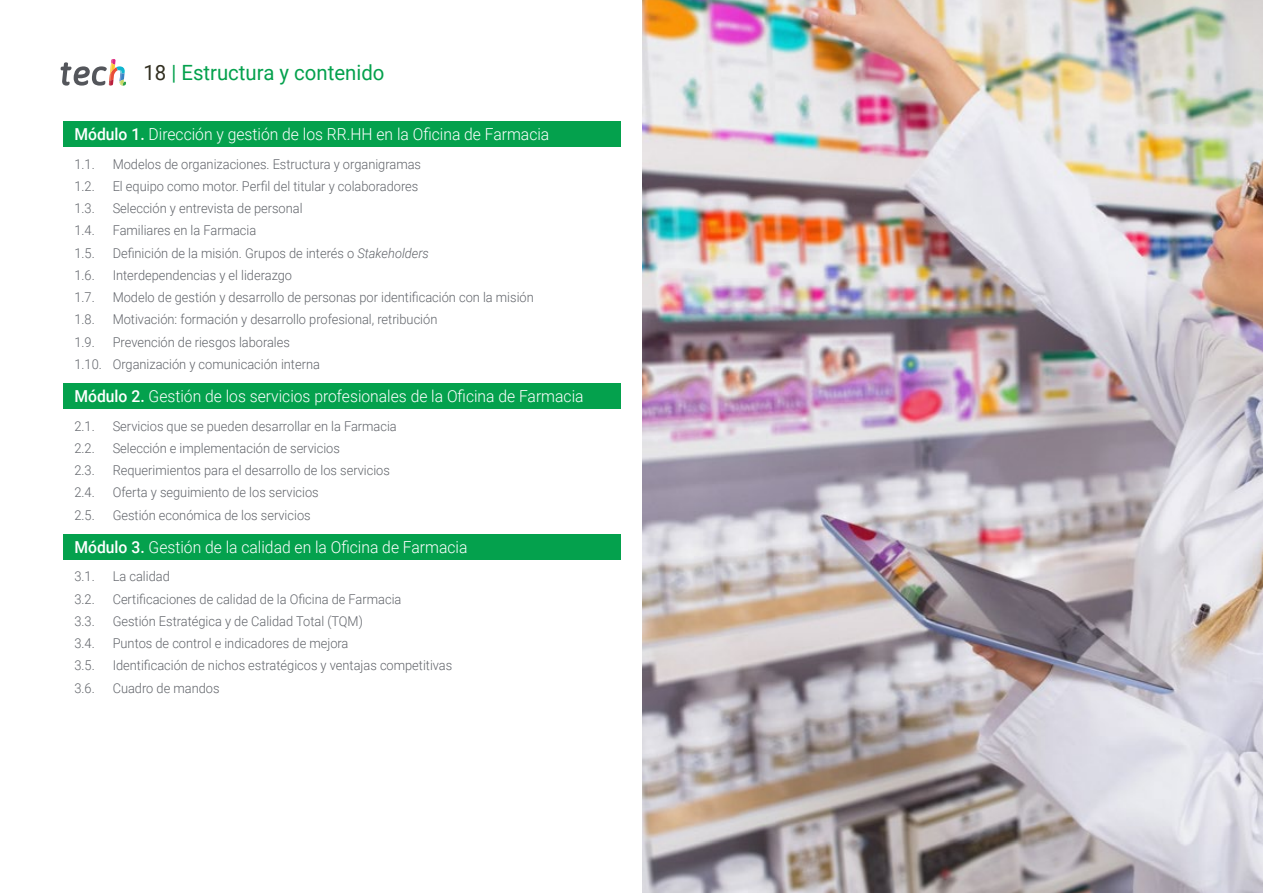
<style>
.page{position:relative;width:1263px;height:893px;background:#fff}
.page>*{position:absolute;margin:0;border:0;box-sizing:border-box;transform-origin:0 0}
.t1{font:21px "Roboto";color:#04a14d}
.t2{font:300 16.5px "Roboto";color:#fff;scale:.95 1}
.t3{font:300 13.5px/22.2px "Roboto";color:#61646a;scale:.95 1}
.s1{color:#312e20}
.s2{font-weight:500}
.s3{font-style:italic}
</style>
<div class="page">
<div style="left:63px;top:121px;width:558px;height:25px;background:#04a14d"></div>
<div style="left:63px;top:383px;width:558px;height:25px;background:#04a14d"></div>
<div style="left:63px;top:534px;width:558px;height:25px;background:#04a14d"></div>
<img style="left:642px;top:0;width:621px;height:893px">
<svg style="left:61px;top:59px;width:65px;height:27px"></svg>
<h1 class="t1" style="left:144px;top:57px;width:242px"><span class="s1">18</span> | Estructura y contenido</h1>
<p class="t2" style="left:74px;top:123px;width:501px"><span class="s2">Módulo 1.</span> Dirección y gestión de los RR.HH en la Oficina de Farmacia</p>
<p class="t3" style="left:74px;top:152px;width:23px">1.1.</p>
<p class="t3" style="left:113px;top:152px;width:326px">Modelos de organizaciones. Estructura y organigramas</p>
<p class="t3" style="left:74px;top:174px;width:23px">1.2.</p>
<p class="t3" style="left:113px;top:174px;width:323px">El equipo como motor. Perfil del titular y colaboradores</p>
<p class="t3" style="left:74px;top:197px;width:23px">1.3.</p>
<p class="t3" style="left:113px;top:197px;width:201px">Selección y entrevista de personal</p>
<p class="t3" style="left:74px;top:219px;width:23px">1.4.</p>
<p class="t3" style="left:113px;top:219px;width:153px">Familiares en la Farmacia</p>
<p class="t3" style="left:74px;top:241px;width:23px">1.5.</p>
<p class="t3" style="left:113px;top:241px;width:334px">Definición de la misión. Grupos de interés o <span class="s3">Stakeholders</span></p>
<p class="t3" style="left:74px;top:263px;width:23px">1.6.</p>
<p class="t3" style="left:113px;top:263px;width:190px">Interdependencias y el liderazgo</p>
<p class="t3" style="left:74px;top:286px;width:23px">1.7.</p>
<p class="t3" style="left:113px;top:286px;width:445px">Modelo de gestión y desarrollo de personas por identificación con la misión</p>
<p class="t3" style="left:74px;top:308px;width:23px">1.8.</p>
<p class="t3" style="left:113px;top:308px;width:343px">Motivación: formación y desarrollo profesional, retribución</p>
<p class="t3" style="left:74px;top:330px;width:23px">1.9.</p>
<p class="t3" style="left:74px;top:330px;width:260px;text-indent:38px">Prevención de riesgos laborales<br>1.10. Organización y comunicación interna</p>
<p class="t2" style="left:74px;top:385px;width:537px"><span class="s2">Módulo 2.</span> Gestión de los servicios profesionales de la Oficina de Farmacia</p>
<p class="t3" style="left:74px;top:414px;width:23px">2.1.</p>
<p class="t3" style="left:113px;top:414px;width:301px">Servicios que se pueden desarrollar en la Farmacia</p>
<p class="t3" style="left:74px;top:436px;width:23px">2.2.</p>
<p class="t3" style="left:113px;top:436px;width:241px">Selección e implementación de servicios</p>
<p class="t3" style="left:74px;top:459px;width:23px">2.3.</p>
<p class="t3" style="left:113px;top:459px;width:293px">Requerimientos para el desarrollo de los servicios</p>
<p class="t3" style="left:74px;top:481px;width:23px">2.4.</p>
<p class="t3" style="left:113px;top:481px;width:218px">Oferta y seguimiento de los servicios</p>
<p class="t3" style="left:74px;top:503px;width:23px">2.5.</p>
<p class="t3" style="left:113px;top:503px;width:210px">Gestión económica de los servicios</p>
<p class="t2" style="left:74px;top:535px;width:415px"><span class="s2">Módulo 3.</span> Gestión de la calidad en la Oficina de Farmacia</p>
<p class="t3" style="left:74px;top:565px;width:23px">3.1.</p>
<p class="t3" style="left:113px;top:565px;width:62px">La calidad</p>
<p class="t3" style="left:74px;top:587px;width:23px">3.2.</p>
<p class="t3" style="left:113px;top:587px;width:305px">Certificaciones de calidad de la Oficina de Farmacia</p>
<p class="t3" style="left:74px;top:609px;width:23px">3.3.</p>
<p class="t3" style="left:113px;top:609px;width:265px">Gestión Estratégica y de Calidad Total (TQM)</p>
<p class="t3" style="left:74px;top:632px;width:23px">3.4.</p>
<p class="t3" style="left:113px;top:632px;width:250px">Puntos de control e indicadores de mejora</p>
<p class="t3" style="left:74px;top:654px;width:23px">3.5.</p>
<p class="t3" style="left:113px;top:654px;width:359px">Identificación de nichos estratégicos y ventajas competitivas</p>
<p class="t3" style="left:74px;top:676px;width:23px">3.6.</p>
<p class="t3" style="left:113px;top:676px;width:114px">Cuadro de mandos</p>
</div>
